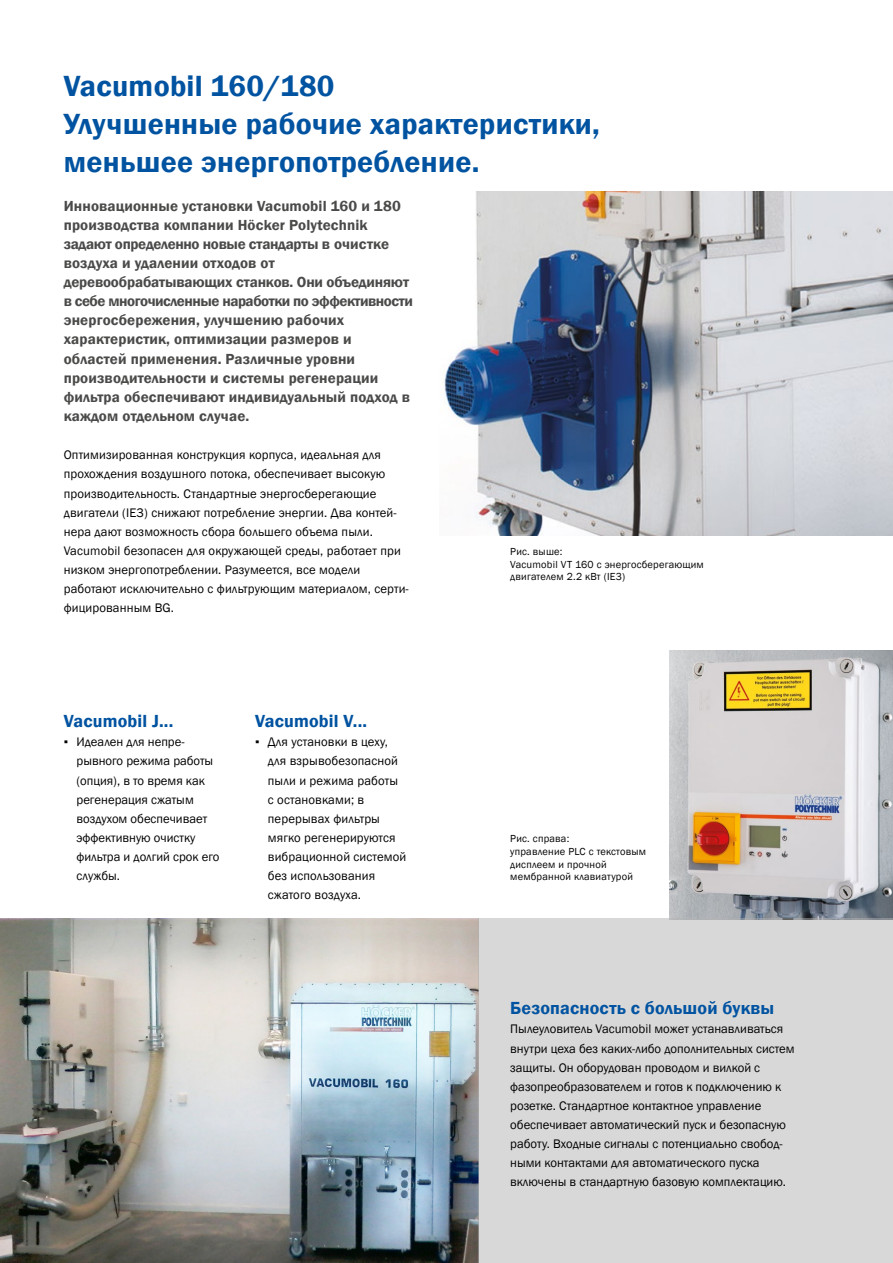
<style>
.page{position:relative;width:893px;height:1263px;background:#fff}
.page>*{position:absolute;margin:0;border:0;box-sizing:border-box;transform-origin:0 0}
.t1{font:600 30px/38.2px "Franklin Gothic";letter-spacing:.01em;color:#0053a1}
.t2{font:600 18px "Franklin Gothic";letter-spacing:.01em;color:#0053a1}
.t3{font:600 15px/19.2px "Franklin Gothic";letter-spacing:.01em;color:#4a4a49}
.t4{font:12.75px/19.2px "Franklin Gothic";color:#000}
.t5{font:10.5px/12.8px "Franklin Gothic";letter-spacing:.02em;color:#000}
</style>
<div class="page">
<img style="left:441px;top:191px;width:452px;height:345px">
<img style="left:670px;top:651px;width:223px;height:267px">
<img style="left:0;top:918px;width:478px;height:345px">
<div style="left:478px;top:918px;width:415px;height:345px;background:#d9d8d8"></div>
<h1 class="t1" style="left:64px;top:67px;width:538px">Vacumobil 160/180<br>Улучшенные рабочие характеристики, меньшее энергопотребление.</h1>
<p class="t3" style="left:64px;top:196px;width:351px">Инновационные установки Vacumobil 160 и 180 производства компании Höcker Polytechnik задают определенно новые стандарты в очистке воздуха и удалении отходов от деревообрабатывающих станков. Они объединяют в себе многочисленные наработки по эффективности энергосбережения, улучшению рабочих характеристик, оптимизации размеров и областей применения. Различные уровни производительности и системы регенерации фильтра обеспечивают индивидуальный подход в каждом отдельном случае.</p>
<p class="t4" style="left:64px;top:446px;width:346px">Оптимизированная конструкция корпуса, идеальная для прохождения воздушного потока, обеспечивает высокую производительность. Стандартные энергосберегающие двигатели (IE3) снижают потребление энергии. Два контей&shy;нера дают возможность сбора большего объема пыли.<br>Vacumobil безопасен для окружающей среды, работает при низком энергопотреблении. Разумеется, все модели работают исключительно с фильтрующим материалом, серти&shy;фицированным BG.</p>
<h2 class="t2" style="left:64px;top:710px;width:111px">Vacumobil J...</h2>
<p class="t4" style="left:77px;top:733px;width:144px;text-indent:-13px">▪ Идеален для непре&shy;рывного режима работы (опция), в то время как регенерация сжатым воздухом обеспечивает эффективную очистку фильтра и долгий срок его службы.</p>
<h2 class="t2" style="left:255px;top:710px;width:114px">Vacumobil V...</h2>
<p class="t4" style="left:268px;top:733px;width:140px;text-indent:-13px">▪ Для установки в цеху, для взрывобезопасной пыли и режима работы с остановками; в перерывах фильтры мягко регенерируются вибрационной системой без использования сжатого воздуха.</p>
<p class="t5" style="left:510px;top:545px;width:195px">Рис. выше:<br>Vacumobil VT 160 с энергосберегающим двигателем 2.2 кВт (IE3)</p>
<p class="t5" style="left:510px;top:832px;width:137px">Рис. справа:<br>управление PLC с текстовым дисплеем и прочной мембранной клавиатурой</p>
<h2 class="t2" style="left:510px;top:997px;width:265px">Безопасность с большой буквы</h2>
<p class="t4" style="left:510px;top:1020px;width:286px">Пылеуловитель Vacumobil может устанавливаться внутри цеха без каких-либо дополнительных систем защиты. Он оборудован проводом и вилкой с фазопреобразователем и готов к подключению к розетке. Стандартное контактное управление обеспечивает автоматический пуск и безопасную работу. Входные сигналы с потенциально свобод&shy;ными контактами для автоматического пуска включены в стандартную базовую комплектацию.</p>
</div>
